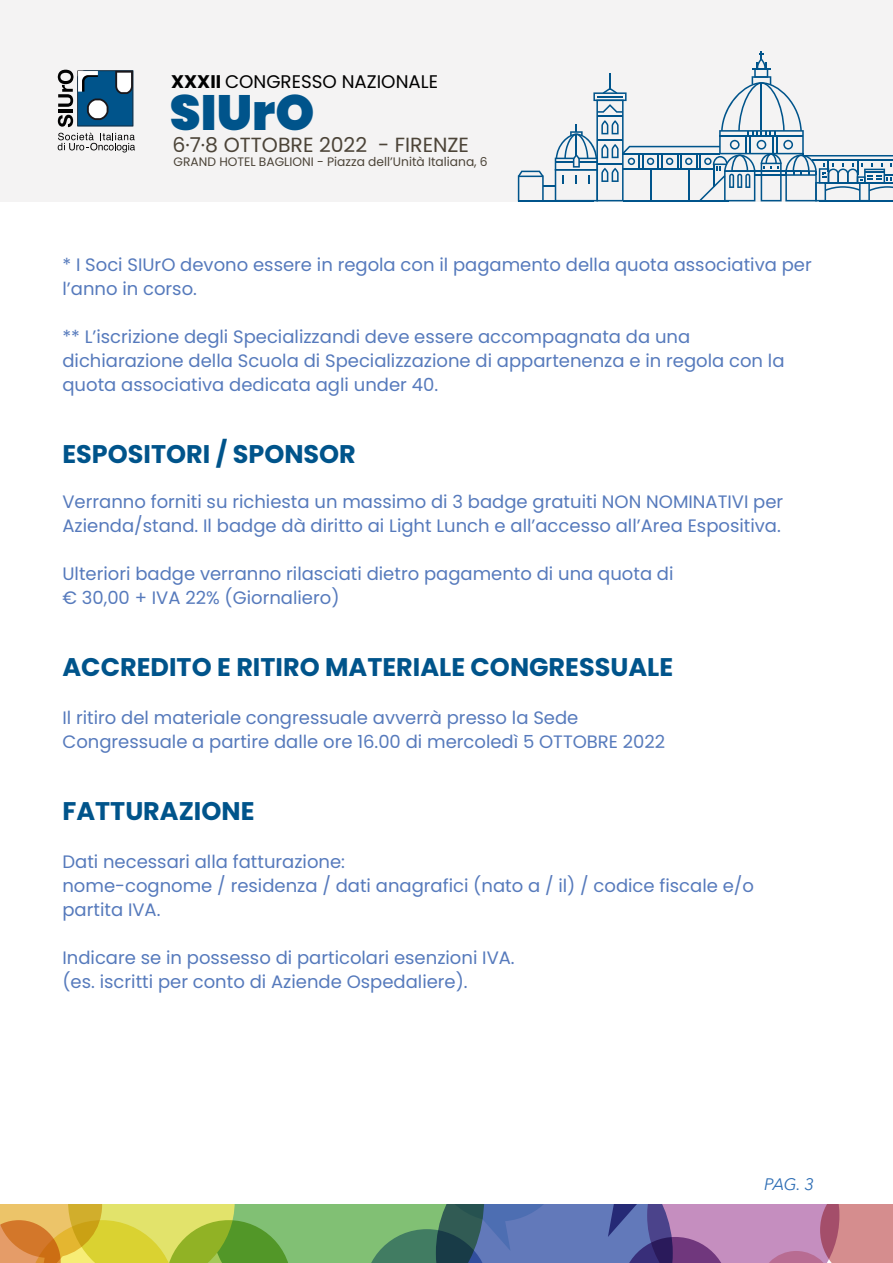
<style>
.page{position:relative;width:893px;height:1263px;background:#fff}
.page>*{position:absolute;margin:0;border:0;box-sizing:border-box;transform-origin:0 0}
.t1{font:900 49.5px "Poppins";color:#00548b}
.t2{font:700 25.5px "Poppins";color:#00548b}
.t3{font:20.4px "Poppins";color:#4c4438}
.t4{font:18.3px "Poppins";color:#010101}
.t5{font:18px/24px "Poppins";color:#567abc}
.t6{font:italic 16.5px "Avenir Next LT Pro";color:#2d6db4}
.t7{font:12.3px "Poppins";color:#4c4438}
.s1{font-weight:700}
</style>
<div class="page">
<div style="left:0;top:0;width:893px;height:202px;background:#f4f3f3"></div>
<svg style="left:0;top:1204px;width:893px;height:59px;background:#95957c"></svg>
<svg style="left:58px;top:133px;width:77px;height:19px"></svg>
<svg style="left:58px;top:70px;width:75px;height:57px"></svg>
<svg style="left:518px;top:51px;width:375px;height:150px"></svg>
<hr style="left:623px;top:200px;width:106px;height:1px;background:#00548b">
<hr style="left:518px;top:200px;width:75px;height:1px;background:#00548b">
<hr style="left:819px;top:200px;width:74px;height:1px;background:#00548b">
<p class="t4" style="left:171px;top:71px;width:268px"><span class="s1">XXXII</span> CONGRESSO NAZIONALE</p>
<h1 class="t1" style="left:170px;top:84px;width:146px">SIUrO</h1>
<p class="t7" style="left:174px;top:155px;width:316px">GRAND HOTEL BAGLIONI - Piazza dell’Unità Italiana, 6</p>
<p class="t3" style="left:172px;top:133px;width:298px">6·7·8 OTTOBRE 2022 - FIRENZE</p>
<p class="t5" style="left:62px;top:253px;width:751px">* I Soci SIUrO devono essere in regola con il pagamento della quota associativa per l’anno in corso.</p>
<p class="t5" style="left:62px;top:325px;width:723px">** L’iscrizione degli Specializzandi deve essere accompagnata da una dichiarazione della Scuola di Specializzazione di appartenenza e in regola con la quota associativa dedicata agli under 40.</p>
<h2 class="t2" style="left:62px;top:440px;width:295px">ESPOSITORI / SPONSOR</h2>
<p class="t5" style="left:62px;top:490px;width:722px">Verranno forniti su richiesta un massimo di 3 badge gratuiti NON NOMINATIVI per<br>Azienda/stand. Il badge dà diritto ai Light Lunch e all’accesso all’Area Espositiva.</p>
<p class="t5" style="left:62px;top:562px;width:613px">Ulteriori badge verranno rilasciati dietro pagamento di una quota di € 30,00 + IVA 22% (Giornaliero)</p>
<h2 class="t2" style="left:62px;top:653px;width:612px">ACCREDITO E RITIRO MATERIALE CONGRESSUALE</h2>
<p class="t5" style="left:62px;top:706px;width:604px">Il ritiro del materiale congressuale avverrà presso la Sede<br>Congressuale a partire dalle ore 16.00 di mercoledì 5 OTTOBRE 2022</p>
<h2 class="t2" style="left:62px;top:797px;width:194px">FATTURAZIONE</h2>
<p class="t5" style="left:62px;top:850px;width:693px">Dati necessari alla fatturazione:<br>nome-cognome / residenza / dati anagrafici (nato a / il) / codice fiscale e/o partita IVA.</p>
<p class="t5" style="left:62px;top:946px;width:454px">Indicare se in possesso di particolari esenzioni IVA. (es. iscritti per conto di Aziende Ospedaliere).</p>
<p class="t6" style="left:764px;top:1174px;width:51px">PAG. 3</p>
</div>
